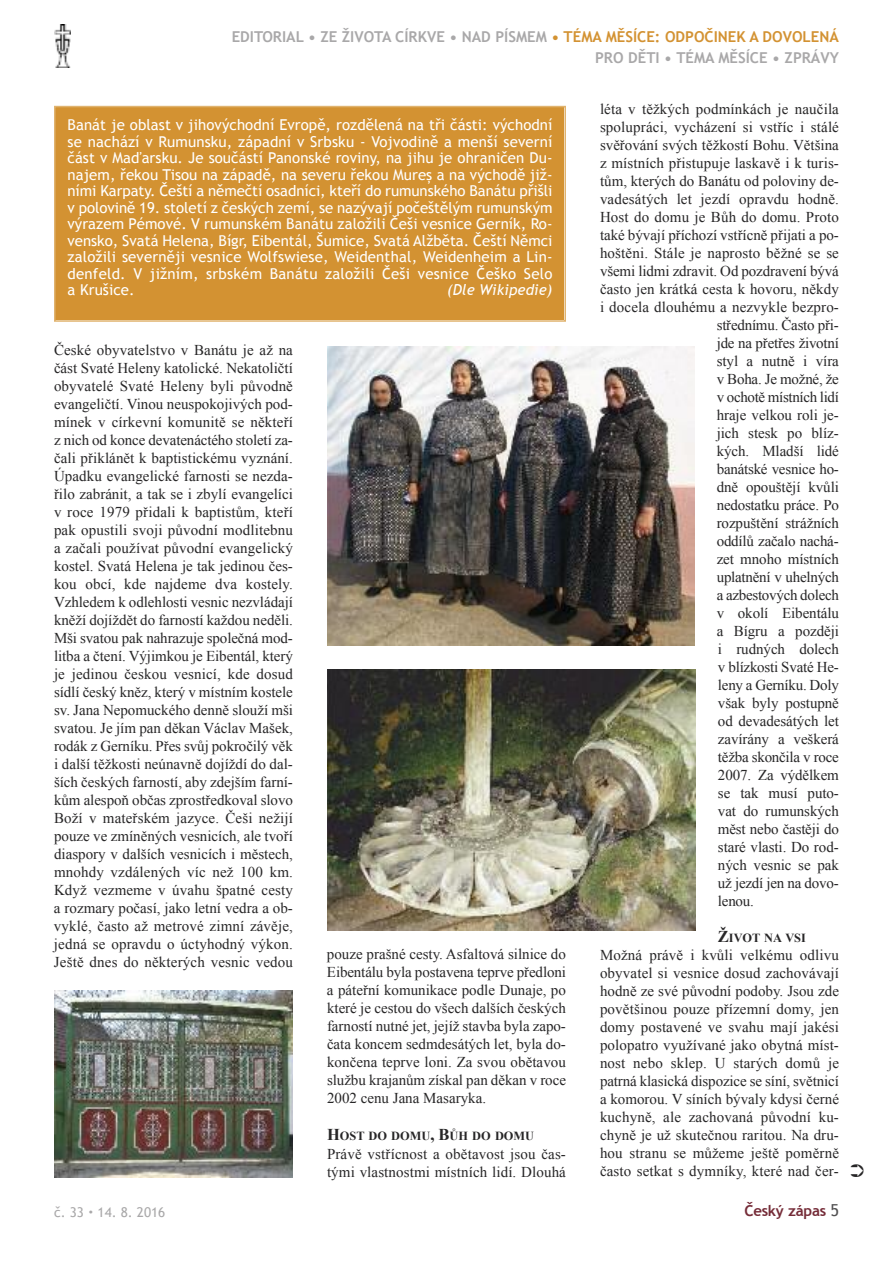
<style>
.page{position:relative;width:893px;height:1263px;background:#fff}
.page>*{position:absolute;margin:0;border:0;box-sizing:border-box;transform-origin:0 0}
.t1{font:15px/18px "Times New Roman";color:#272627;text-align:justify}
.t2{font:15px/16.5px "Trebuchet MS";letter-spacing:.015em;color:#fff;text-align:justify}
.t3{font:700 15px/21px "Trebuchet MS";color:#a9a8a9;text-align:right}
.t4{font:15px "Times New Roman";letter-spacing:-.02em;color:#272627}
.t5{font:italic 15px "Trebuchet MS";letter-spacing:.005em;color:#fff}
.t6{font:700 15px "Trebuchet MS";letter-spacing:-.015em;color:#752c38}
.t7{font:13.5px "Trebuchet MS";color:#a9a8a9}
.t8{font:700 12.3px "Times New Roman";color:#272627}
.s1{color:#d39232}
.s2{font-size:16.5px}
.s3{font-size:10.5px}
.s4{font-weight:400;font-size:16.5px;color:#525152}
</style>
<div class="page">
<img style="left:54px;top:24px;width:16px;height:44px">
<img style="left:327px;top:347px;width:367px;height:299px">
<img style="left:327px;top:669px;width:368px;height:261px">
<img style="left:54px;top:991px;width:239px;height:187px">
<div style="left:55px;top:107px;width:509px;height:213px;background:#d39232"></div>
<div style="left:54px;top:106px;width:512px;height:216px;border:2px solid #e0b36f"></div>
<p class="t3" style="left:232px;top:26px;width:609px">EDITORIAL • ZE ŽIVOTA CÍRKVE • NAD PÍSMEM <span class="s1">• TÉMA MĚSÍCE: ODPOČINEK A DOVOLENÁ<br></span>PRO DĚTI • TÉMA MĚSÍCE • ZPRÁVY</p>
<p class="t2" style="left:67px;top:117px;width:487px">Banát je oblast v jihovýchodní Evropě, rozdělená na tři části: východní se nachází v Rumunsku, západní v Srbsku - Vojvodině a menší severní část v Maďarsku. Je součástí Panonské roviny, na jihu je ohraničen Du&shy;najem, řekou Tisou na západě, na severu řekou Mureș a na východě již&shy;ními Karpaty. Čeští a němečtí osadníci, kteří do rumunského Banátu přišli v polovině 19. století z českých zemí, se nazývají počeštělým rumunským výrazem Pémové. V rumunském Banátu založili Češi vesnice Gerník, Ro&shy;vensko, Svatá Helena, Bígr, Eibentál, Šumice, Svatá Alžběta. Čeští Němci založili severněji vesnice Wolfswiese, Weidenthal, Weidenheim a Lin&shy;denfeld. V jižním, srbském Banátu založili Češi vesnice Češko Selo a Krušice.</p>
<p class="t5" style="left:447px;top:281px;width:107px">(Dle Wikipedie)</p>
<p class="t1" style="left:54px;top:341px;width:240px">České obyvatelstvo v Banátu je až na část Svaté Heleny katolické. Nekatoličtí obyvatelé Svaté Heleny byli původně evangeličtí. Vinou neuspokojivých pod&shy;mínek v církevní komunitě se někteří z nich od konce devatenáctého století za&shy;čali přiklánět k baptistickému vyznání.<br>Úpadku evangelické farnosti se nezda&shy;řilo zabránit, a tak se i zbylí evangelíci v roce 1979 přidali k baptistům, kteří pak opustili svoji původní modlitebnu a začali používat původní evangelický kostel. Svatá Helena je tak jedinou čes&shy;kou obcí, kde najdeme dva kostely.<br>Vzhledem k odlehlosti vesnic nezvládají kněží dojíždět do farností každou neděli.<br>Mši svatou pak nahrazuje společná mod&shy;litba a čtení. Výjimkou je Eibentál, který je jedinou českou vesnicí, kde dosud sídlí český kněz, který v místním kostele sv. Jana Nepomuckého denně slouží mši svatou. Je jím pan děkan Václav Mašek, rodák z Gerníku. Přes svůj pokročilý věk i další těžkosti neúnavně dojíždí do dal&shy;ších českých farností, aby zdejším farní&shy;kům alespoň občas zprostředkoval slovo Boží v mateřském jazyce. Češi nežijí pouze ve zmíněných vesnicích, ale tvoří diaspory v dalších vesnicích i městech, mnohdy vzdálených víc než 100 km.<br>Když vezmeme v úvahu špatné cesty a rozmary počasí, jako letní vedra a ob&shy;vyklé, často až metrové zimní závěje, jedná se opravdu o úctyhodný výkon.<br>Ještě dnes do některých vesnic vedou</p>
<p class="t1" style="left:327px;top:945px;width:240px">pouze prašné cesty. Asfaltová silnice do Eibentálu byla postavena teprve předloni a páteřní komunikace podle Dunaje, po které je cestou do všech dalších českých farností nutné jet, jejíž stavba byla zapo&shy;čata koncem sedmdesátých let, byla do&shy;končena teprve loni. Za svou obětavou službu krajanům získal pan děkan v roce 2002 cenu Jana Masaryka.</p>
<p class="t8" style="left:327px;top:1129px;width:209px"><span class="s2">H</span>OST DO DOMU<span class="s2">, B</span>ŮH DO DOMU</p>
<p class="t1" style="left:327px;top:1145px;width:240px">Právě vstřícnost a obětavost jsou čas&shy;tými vlastnostmi místních lidí. Dlouhá</p>
<p class="t1" style="left:600px;top:100px;width:240px">léta v těžkých podmínkách je naučila</p>
<p class="t1" style="left:600px;top:118px;width:240px">spolupráci, vycházení si vstříc i stálé</p>
<p class="t1" style="left:600px;top:136px;width:240px">svěřování svých těžkostí Bohu. Většina</p>
<p class="t1" style="left:600px;top:154px;width:240px">z místních přistupuje laskavě i k turis-</p>
<p class="t1" style="left:600px;top:172px;width:240px">tům, kterých do Banátu od poloviny de-</p>
<p class="t1" style="left:600px;top:190px;width:240px">vadesátých let jezdí opravdu hodně.</p>
<p class="t1" style="left:600px;top:208px;width:240px">Host do domu je Bůh do domu. Proto</p>
<p class="t1" style="left:600px;top:226px;width:240px">také bývají příchozí vstřícně přijati a po-</p>
<p class="t1" style="left:600px;top:244px;width:240px">hoštěni. Stále je naprosto běžné se se</p>
<p class="t1" style="left:600px;top:262px;width:240px">všemi lidmi zdravit. Od pozdravení bývá</p>
<p class="t1" style="left:600px;top:280px;width:240px">často jen krátká cesta k hovoru, někdy</p>
<p class="t1" style="left:600px;top:298px;width:240px">i docela dlouhému a nezvykle bezpro-</p>
<p class="t1" style="left:717px;top:316px;width:124px">střednímu. Často při-</p>
<p class="t1" style="left:717px;top:334px;width:124px">jde na přetřes životní</p>
<p class="t1" style="left:717px;top:352px;width:124px">styl a nutně i víra</p>
<p class="t1" style="left:717px;top:370px;width:124px">v Boha. Je možné, že</p>
<p class="t4" style="left:717px;top:388px;width:124px">v ochotě místních lidí</p>
<p class="t1" style="left:717px;top:406px;width:124px">hraje velkou roli je-</p>
<p class="t1" style="left:717px;top:424px;width:124px">jich stesk po blíz-</p>
<p class="t1" style="left:717px;top:442px;width:124px">kých. Mladší lidé</p>
<p class="t1" style="left:717px;top:460px;width:124px">banátské vesnice ho-</p>
<p class="t1" style="left:717px;top:478px;width:124px">dně opouštějí kvůli</p>
<p class="t1" style="left:717px;top:496px;width:124px">nedostatku práce. Po</p>
<p class="t1" style="left:717px;top:514px;width:124px">rozpuštění strážních</p>
<p class="t1" style="left:717px;top:532px;width:124px">oddílů začalo nachá-</p>
<p class="t1" style="left:717px;top:550px;width:124px">zet mnoho místních</p>
<p class="t1" style="left:717px;top:568px;width:124px">uplatnění v uhelných</p>
<p class="t4" style="left:717px;top:586px;width:124px">a azbestových dolech</p>
<p class="t1" style="left:717px;top:604px;width:124px">v okolí Eibentálu</p>
<p class="t1" style="left:717px;top:622px;width:124px">a Bígru a později</p>
<p class="t1" style="left:718px;top:640px;width:123px">i rudných dolech</p>
<p class="t1" style="left:718px;top:658px;width:122px">v blízkosti Svaté He-</p>
<p class="t1" style="left:718px;top:676px;width:123px">leny a Gerníku. Doly</p>
<p class="t1" style="left:718px;top:694px;width:123px">však byly postupně</p>
<p class="t1" style="left:718px;top:712px;width:123px">od devadesátých let</p>
<p class="t1" style="left:718px;top:730px;width:123px">zavírány a veškerá</p>
<p class="t1" style="left:718px;top:748px;width:123px">těžba skončila v roce</p>
<p class="t1" style="left:718px;top:766px;width:123px">2007. Za výdělkem</p>
<p class="t1" style="left:718px;top:784px;width:123px">se tak musí puto-</p>
<p class="t1" style="left:718px;top:802px;width:123px">vat do rumunských</p>
<p class="t1" style="left:718px;top:820px;width:123px">měst nebo častěji do</p>
<p class="t1" style="left:718px;top:838px;width:122px">staré vlasti. Do rod-</p>
<p class="t1" style="left:718px;top:856px;width:123px">ných vesnic se pak</p>
<p class="t1" style="left:718px;top:874px;width:122px">už jezdí jen na dovo-</p>
<p class="t1" style="left:718px;top:892px;width:37px">lenou.</p>
<p class="t8" style="left:718px;top:931px;width:90px"><span class="s2">Ž</span>IVOT NA VSI</p>
<p class="t1" style="left:600px;top:946px;width:266px;text-align:left">Možná právě i kvůli velkému odlivu obyvatel si vesnice dosud zachovávají hodně ze své původní podoby. Jsou zde povětšinou pouze přízemní domy, jen domy postavené ve svahu mají jakési polopatro využívané jako obytná míst&shy;nost nebo sklep. U starých domů je patrná klasická dispozice se síní, světnicí<br>a komorou. V síních bývaly kdysi černé kuchyně, ale zachovaná původní ku&shy;chyně je už skutečnou raritou. Na dru&shy;hou stranu se můžeme ještě poměrně často setkat s dymníky, které nad čer- ➲</p>
<p class="t7" style="left:54px;top:1204px;width:113px">č. 33 <span class="s3">•</span> 14. 8. 2016</p>
<p class="t6" style="left:744px;top:1202px;width:96px">ČESKÝ ZÁPAS <span class="s4">5</span></p>
</div>
